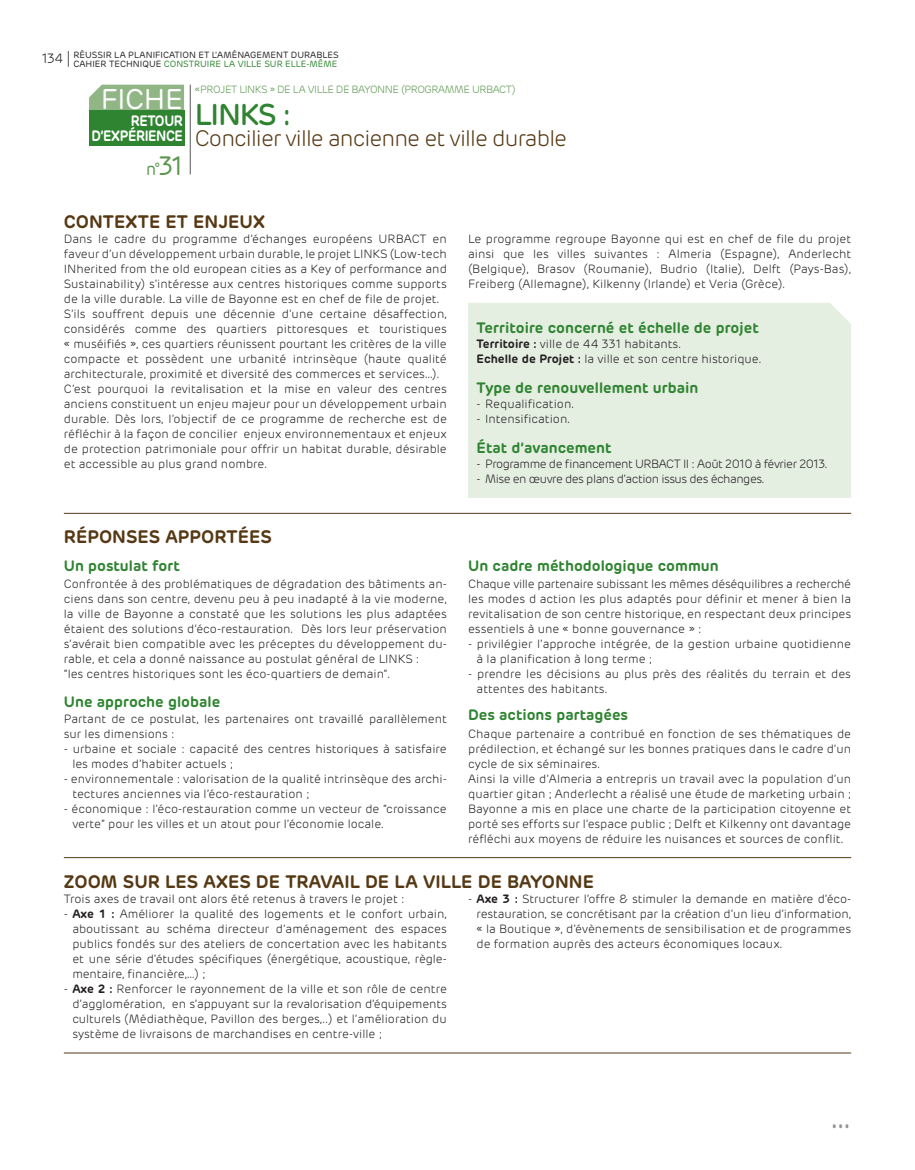
<style>
.page{position:relative;width:915px;height:1170px;background:#fff}
.page>*{position:absolute;margin:0;border:0;box-sizing:border-box;transform-origin:0 0}
.t1{font:500 30px "Rubrik";letter-spacing:-.04em;color:#2f8431}
.t2{font:28.5px "Rubrik";letter-spacing:-.01em;color:#fff}
.t3{font:300 22.5px "Rubrik";letter-spacing:-.04em;color:#563914}
.t4{font:600 22.5px "Rubrik";color:#939598}
.t5{font:600 18px "Rubrik";color:#563914}
.t6{font:17.55px "Rubrik";color:#5a974d;scale:.94 1}
.t7{font:600 15px "Rubrik";color:#2f8431}
.t8{font:600 15px/15px "Rubrik";letter-spacing:-.03em;color:#fff;text-align:right;scale:.89 1}
.t9{font:300 12px/15px "Rubrik";color:#231f20}
.t10{font:300 12px "Rubrik";letter-spacing:-.04em;color:#231f20}
.t11{font:300 10.5px "Rubrik";letter-spacing:-.04em;color:#5a974d}
.t12{font:9px/9px "Rubrik";color:#231f20;text-align:right}
.s1{font-weight:300;font-size:13.5px}
.s2{color:#2f8431}
.s3{font-size:26.55px}
.s4{font-weight:600}
</style>
<div class="page">
<svg style="left:68px;top:51px;width:1px;height:16px"></svg>
<hr style="left:64px;top:513px;width:786px;height:1px;background:#563914">
<hr style="left:64px;top:857px;width:786px;height:1px;background:#563914">
<hr style="left:64px;top:1052px;width:786px;height:1px;background:#563914">
<div style="left:468px;top:303px;width:382px;height:195px;background:#e4eee1"></div>
<hr style="left:190px;top:85px;width:1px;height:89px;background:#57585a">
<div style="left:89px;top:85px;width:95px;height:25px;background:#91b685"></div>
<div style="left:89px;top:110px;width:95px;height:36px;background:#2f8431"></div>
<p class="t12" style="left:42px;top:50px;width:298px"><span class="s1">134</span> RÉUSSIR LA PLANIFICATION ET L’AMÉNAGEMENT DURABLES<br>CAHIER TECHNIQUE <span class="s2">CONSTRUIRE LA VILLE SUR ELLE-MÊME</span></p>
<h2 class="t2" style="left:101px;top:82px;width:84px">FICHE</h2>
<p class="t8" style="left:91px;top:114px;width:104px">RETOUR<br>D’EXPÉRIENCE</p>
<h3 class="t6" style="left:146px;top:158px;width:41px">n°<span class="s3">31</span></h3>
<p class="t11" style="left:195px;top:83px;width:322px">«PROJET LINKS » DE LA VILLE DE BAYONNE (PROGRAMME URBACT)</p>
<h1 class="t1" style="left:195px;top:96px;width:97px">LINKS :</h1>
<h3 class="t3" style="left:195px;top:125px;width:373px">Concilier ville ancienne et ville durable</h3>
<h3 class="t5" style="left:64px;top:210px;width:202px">CONTEXTE ET ENJEUX</h3>
<p class="t9" style="left:64px;top:231px;width:384px">Dans le cadre du programme d’échanges européens URBACT en faveur d’un développement urbain durable, le projet LINKS (Low-tech INherited from the old european cities as a Key of performance and Sustainability) s’intéresse aux centres historiques comme supports de la ville durable. La ville de Bayonne est en chef de file de projet.<br>S’ils souffrent depuis une décennie d’une certaine désaffection, considérés comme des quartiers pittoresques et touristiques « muséifiés », ces quartiers réunissent pourtant les critères de la ville compacte et possèdent une urbanité intrinsèque (haute qualité architecturale, proximité et diversité des commerces et services…).<br>C’est pourquoi la revitalisation et la mise en valeur des centres anciens constituent un enjeu majeur pour un développement urbain durable. Dès lors, l’objectif de ce programme de recherche est de réfléchir à la façon de concilier enjeux environnementaux et enjeux de protection patrimoniale pour offrir un habitat durable, désirable et accessible au plus grand nombre.</p>
<p class="t9" style="left:468px;top:231px;width:384px;text-align:justify">Le programme regroupe Bayonne qui est en chef de file du projet ainsi que les villes suivantes : Almeria (Espagne), Anderlecht (Belgique), Brasov (Roumanie), Budrio (Italie), Delft (Pays-Bas), Freiberg (Allemagne), Kilkenny (Irlande) et Veria (Grèce).</p>
<p class="t7" style="left:476px;top:318px;width:283px">Territoire concerné et échelle de projet</p>
<p class="t9" style="left:476px;top:336px;width:287px"><span class="s4">Territoire :</span> ville de 44 331 habitants.<br><span class="s4">Echelle de Projet :</span> la ville et son centre historique.</p>
<p class="t7" style="left:476px;top:378px;width:223px">Type de renouvellement urbain</p>
<p class="t9" style="left:476px;top:396px;width:99px">- Requalification.</p>
<p class="t9" style="left:476px;top:411px;width:95px">- Intensification.</p>
<p class="t7" style="left:476px;top:438px;width:136px">État d’avancement</p>
<p class="t10" style="left:476px;top:456px;width:353px">- Programme de financement URBACT II : Août 2010 à février 2013.</p>
<p class="t10" style="left:476px;top:471px;width:289px">- Mise en œuvre des plans d’action issus des échanges.</p>
<h3 class="t5" style="left:64px;top:525px;width:209px">RÉPONSES APPORTÉES</h3>
<p class="t7" style="left:64px;top:556px;width:117px">Un postulat fort</p>
<p class="t9" style="left:64px;top:576px;width:384px">Confrontée à des problématiques de dégradation des bâtiments an&shy;ciens dans son centre, devenu peu à peu inadapté à la vie moderne, la ville de Bayonne a constaté que les solutions les plus adaptées étaient des solutions d’éco-restauration. Dès lors leur préservation s’avérait bien compatible avec les préceptes du développement du&shy;rable, et cela a donné naissance au postulat général de LINKS :<br>“les centres historiques sont les éco-quartiers de demain”.</p>
<p class="t7" style="left:64px;top:691px;width:158px">Une approche globale</p>
<p class="t9" style="left:64px;top:711px;width:384px">Partant de ce postulat, les partenaires ont travaillé parallèlement sur les dimensions :</p>
<p class="t9" style="left:72px;top:741px;width:376px;text-indent:-9px">- urbaine et sociale : capacité des centres historiques à satisfaire les modes d’habiter actuels ;</p>
<p class="t9" style="left:72px;top:771px;width:376px;text-indent:-9px">- environnementale : valorisation de la qualité intrinsèque des archi&shy;tectures anciennes via l’éco-restauration ;</p>
<p class="t9" style="left:72px;top:801px;width:376px;text-indent:-9px">- économique : l’éco-restauration comme un vecteur de “croissance verte” pour les villes et un atout pour l’économie locale.</p>
<p class="t7" style="left:468px;top:556px;width:252px">Un cadre méthodologique commun</p>
<p class="t9" style="left:468px;top:576px;width:384px;text-align:justify">Chaque ville partenaire subissant les mêmes déséquilibres a recherché les modes dʼaction les plus adaptés pour définir et mener à bien la revitalisation de son centre historique, en respectant deux principes essentiels à une « bonne gouvernance » :</p>
<p class="t9" style="left:476px;top:636px;width:376px;text-indent:-9px">- privilégier l’approche intégrée, de la gestion urbaine quotidienne à la planification à long terme ;</p>
<p class="t9" style="left:476px;top:666px;width:376px;text-indent:-9px">- prendre les décisions au plus près des réalités du terrain et des attentes des habitants.</p>
<p class="t7" style="left:468px;top:705px;width:161px">Des actions partagées</p>
<p class="t9" style="left:468px;top:726px;width:384px">Chaque partenaire a contribué en fonction de ses thématiques de prédilection, et échangé sur les bonnes pratiques dans le cadre d’un cycle de six séminaires.<br>Ainsi la ville d’Almeria a entrepris un travail avec la population d’un quartier gitan ; Anderlecht a réalisé une étude de marketing urbain ; Bayonne a mis en place une charte de la participation citoyenne et porté ses efforts sur l’espace public ; Delft et Kilkenny ont davantage réfléchi aux moyens de réduire les nuisances et sources de conflit.</p>
<h3 class="t5" style="left:64px;top:870px;width:531px">ZOOM SUR LES AXES DE TRAVAIL DE LA VILLE DE BAYONNE</h3>
<p class="t9" style="left:64px;top:891px;width:342px">Trois axes de travail ont alors été retenus à travers le projet :</p>
<p class="t9" style="left:72px;top:906px;width:376px;text-align:justify;text-indent:-9px">- <span class="s4">Axe 1 :</span> Améliorer la qualité des logements et le confort urbain, aboutissant au schéma directeur d’aménagement des espaces publics fondés sur des ateliers de concertation avec les habitants et une série d’études spécifiques (énergétique, acoustique, règle&shy;mentaire, financière,…) ;</p>
<p class="t9" style="left:72px;top:981px;width:376px;text-align:justify;text-indent:-9px">- <span class="s4">Axe 2 :</span> Renforcer le rayonnement de la ville et son rôle de centre d’agglomération, en s’appuyant sur la revalorisation d’équipements culturels (Médiathèque, Pavillon des berges,..) et l’amélioration du système de livraisons de marchandises en centre-ville ;</p>
<p class="t9" style="left:476px;top:891px;width:376px;text-align:justify;text-indent:-9px">- <span class="s4">Axe 3 :</span> Structurer l’offre &amp; stimuler la demande en matière d’éco&shy;restauration, se concrétisant par la création d’un lieu d’information, « la Boutique », d’évènements de sensibilisation et de programmes de formation auprès des acteurs économiques locaux.</p>
<h3 class="t4" style="left:831px;top:1105px;width:20px">...</h3>
</div>
